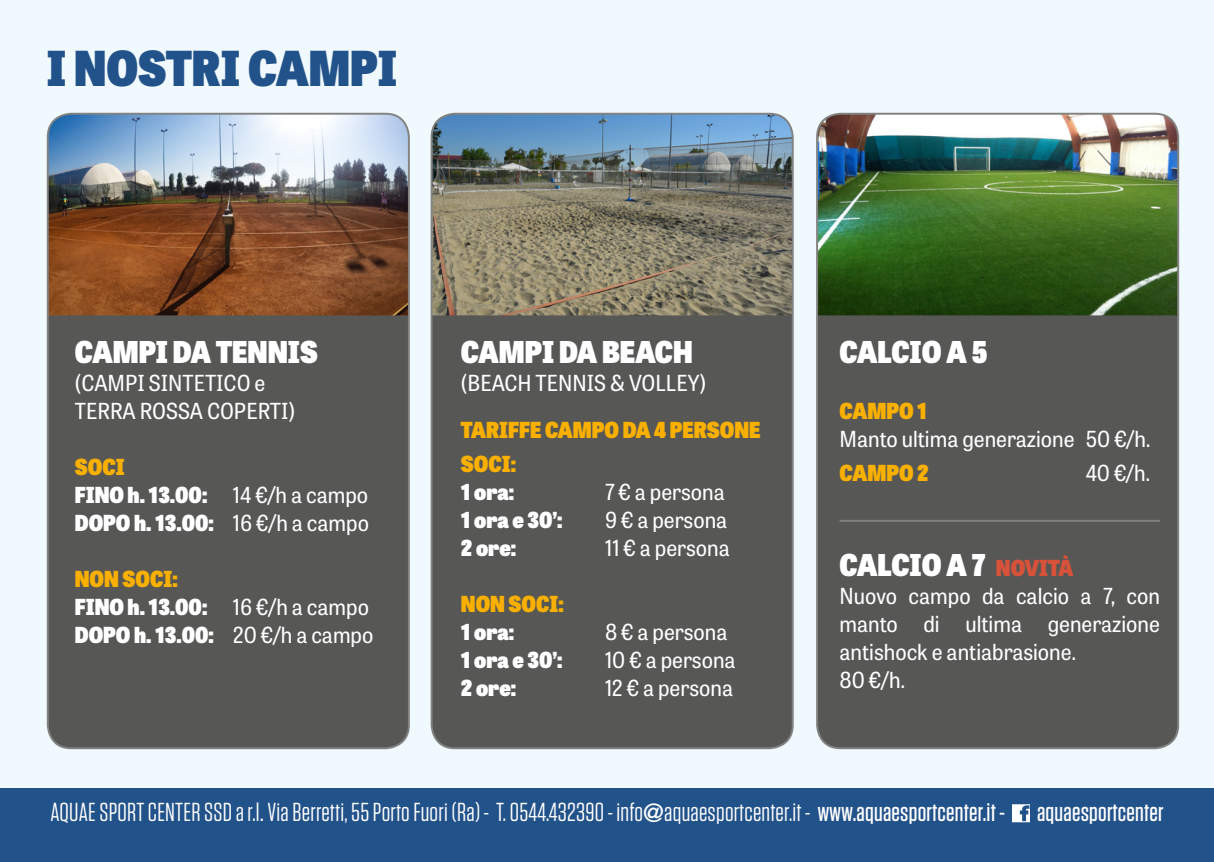
<style>
.page{position:relative;width:1214px;height:862px;background:#fff}
.page>*{position:absolute;margin:0;border:0;box-sizing:border-box;transform-origin:0 0}
.t1{font:800 48px "Tablet Gothic Narrow";color:#22528a}
.t2{font:800 30px "Tablet Gothic Narrow";color:#fff}
.t3{font:26px "Tungsten";letter-spacing:.01em;color:#fff}
.t4{font:22px/28px "Tablet Gothic Narrow";color:#fff;text-align:justify}
.t5{font:800 22px "Tablet Gothic Narrow";color:#fff}
.t6{font:800 22px "Tablet Gothic Narrow";color:#f9b000}
.s1{font-weight:400}
.s2{font-size:22px;color:#d7523a}
.s3{font-family:"Helvetica Neue";font-weight:500;font-stretch:condensed;font-size:18px}
.s4{font-family:"VAG Rounded";font-weight:300}
.s5{font-weight:500}
</style>
<div class="page">
<div style="left:0;top:0;width:1213px;height:862px;background:#f0f9fe"></div>
<div style="left:431px;top:114px;width:361px;height:634px;background:#575756;border-radius:23px"></div>
<img style="left:433px;top:114px;width:359px;height:201px">
<div style="left:430px;top:113px;width:363px;height:636px;border:2px solid #828281;border-radius:23px"></div>
<div style="left:817px;top:114px;width:360px;height:634px;background:#575756;border-radius:23px"></div>
<img style="left:817px;top:114px;width:360px;height:201px">
<div style="left:816px;top:113px;width:362px;height:636px;border:2px solid #828281;border-radius:23px"></div>
<div style="left:0;top:788px;width:1213px;height:74px;background:#22528a"></div>
<svg style="left:1012px;top:804px;width:17px;height:18px"></svg>
<div style="left:48px;top:114px;width:361px;height:634px;background:#575756;border-radius:23px"></div>
<img style="left:48px;top:114px;width:359px;height:201px">
<div style="left:47px;top:113px;width:363px;height:636px;border:2px solid #828281;border-radius:23px"></div>
<hr style="left:839px;top:520px;width:320px;height:2px;background:#828281">
<p class="t1" style="left:47px;top:32px;width:352px">I NOSTRI CAMPI</p>
<p class="t2" style="left:75px;top:329px;width:244px">CAMPI DA TENNIS</p>
<p class="t4" style="left:75px;top:368px;width:222px">(CAMPI SINTETICO e<br>TERRA ROSSA COPERTI)</p>
<p class="t6" style="left:75px;top:450px;width:51px">SOCI</p>
<p class="t5" style="left:75px;top:478px;width:295px">FINO h. 13.00: <span class="s1">14 €/h a campo</span></p>
<p class="t5" style="left:75px;top:506px;width:296px">DOPO h. 13.00: <span class="s1">16 €/h a campo</span></p>
<p class="t6" style="left:75px;top:562px;width:104px">NON SOCI:</p>
<p class="t5" style="left:75px;top:590px;width:296px">FINO h. 13.00: <span class="s1">16 €/h a campo</span></p>
<p class="t5" style="left:75px;top:618px;width:300px">DOPO h. 13.00: <span class="s1">20 €/h a campo</span></p>
<p class="t2" style="left:461px;top:329px;width:233px">CAMPI DA BEACH</p>
<p class="t4" style="left:461px;top:368px;width:247px">(BEACH TENNIS &amp; VOLLEY)</p>
<p class="t6" style="left:461px;top:414px;width:301px">TARIFFE CAMPO DA 4 PERSONE</p>
<p class="t6" style="left:461px;top:448px;width:57px">SOCI:</p>
<p class="t5" style="left:461px;top:476px;width:55px">1 ora:</p>
<p class="t4" style="left:605px;top:477px;width:121px">7 € a persona</p>
<p class="t5" style="left:461px;top:504px;width:103px">1 ora e 30’:</p>
<p class="t4" style="left:605px;top:505px;width:124px">9 € a persona</p>
<p class="t5" style="left:461px;top:532px;width:57px">2 ore:</p>
<p class="t4" style="left:605px;top:533px;width:126px">11 € a persona</p>
<p class="t6" style="left:461px;top:588px;width:104px">NON SOCI:</p>
<p class="t5" style="left:461px;top:616px;width:55px">1 ora:</p>
<p class="t4" style="left:605px;top:617px;width:124px">8 € a persona</p>
<p class="t5" style="left:461px;top:644px;width:103px">1 ora e 30’:</p>
<p class="t4" style="left:605px;top:645px;width:132px">10 € a persona</p>
<p class="t5" style="left:461px;top:672px;width:57px">2 ore:</p>
<p class="t4" style="left:605px;top:673px;width:130px">12 € a persona</p>
<p class="t2" style="left:839px;top:329px;width:149px">CALCIO A 5</p>
<p class="t6" style="left:839px;top:394px;width:89px">CAMPO 1</p>
<p class="t4" style="left:839px;top:424px;width:313px">Manto ultima generazione 50 €/h.</p>
<p class="t6" style="left:839px;top:456px;width:91px">CAMPO 2</p>
<p class="t4" style="left:1085px;top:458px;width:66px">40 €/h.</p>
<p class="t2" style="left:839px;top:542px;width:235px">CALCIO A 7 <span class="s2">NOVITÀ</span></p>
<p class="t4" style="left:839px;top:581px;width:322px">Nuovo campo da calcio a 7, con manto di ultima generazione antishock e antiabrasione.</p>
<p class="t4" style="left:839px;top:665px;width:67px">80 €/h.</p>
<p class="t3" style="left:50px;top:798px;width:1114px">AQUAE SPORT CENTER SSD a r.l<span class="s3">.</span> Via Berretti, 55 Porto Fuori (Ra) - T. 0544.432390 - info<span class="s4">@</span>aquaesportcenter.it - <span class="s5">www.aquaesportcenter.it - aquaesportcenter</span></p>
</div>
